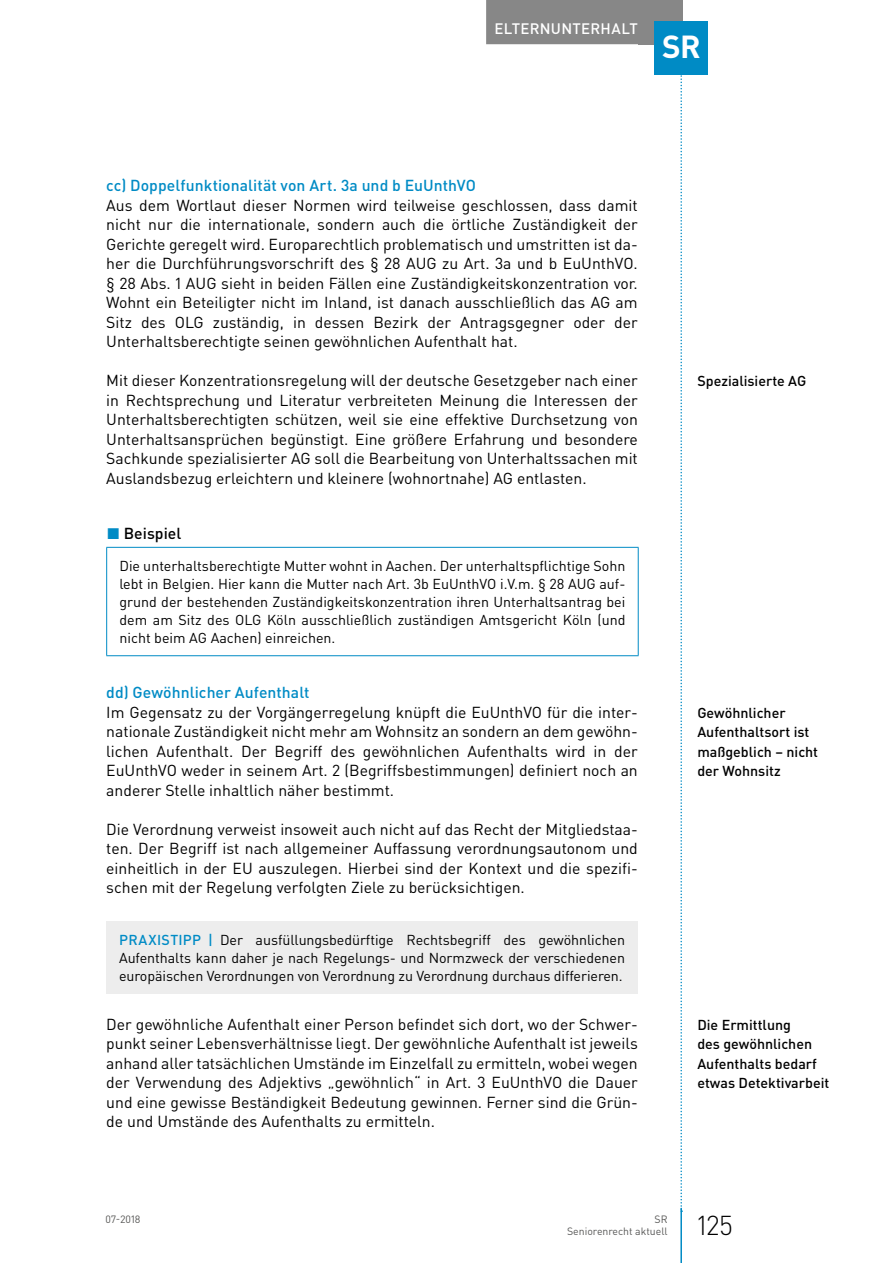
<style>
.page{position:relative;width:893px;height:1263px;background:#fff}
.page>*{position:absolute;margin:0;border:0;box-sizing:border-box;transform-origin:0 0}
.t1{font:700 31.5px "DIN Pro";color:#fff}
.t2{font:300 27px "DIN Pro";color:#000}
.t3{font:15.75px/19.5px "DIN Pro";color:#000;text-align:justify}
.t4{font:500 15.75px "DIN Pro";letter-spacing:.005em;color:#008bc5}
.t5{font:500 15.75px "DIN Pro";letter-spacing:.005em;color:#000}
.t6{font:500 15px "DIN Pro";letter-spacing:.02em;color:#fff}
.t7{font:14.25px/18px "DIN Pro";letter-spacing:-.005em;color:#000;text-align:justify}
.t8{font:500 14.25px/19.5px "DIN Pro";color:#000}
.t9{font:10.5px/12.8px "DIN Pro";color:#575756;text-align:right}
.s1{color:#008bc5}
.s2{font-weight:500;color:#008bc5}
</style>
<div class="page">
<svg style="left:680px;top:74px;width:2px;height:1134px"></svg>
<div style="left:638px;top:0;width:44px;height:44px;background:#878787"></div>
<hr style="left:680px;top:1208px;width:2px;height:55px;background:#008bc5">
<div style="left:486px;top:0;width:160px;height:44px;background:#878787"></div>
<div style="left:655px;top:21px;width:53px;height:53px;background:#008bc5"></div>
<hr style="left:106px;top:547px;width:533px;height:1px;background:#008bc5">
<hr style="left:106px;top:548px;width:1px;height:107px;background:#008bc5">
<hr style="left:638px;top:548px;width:1px;height:107px;background:#008bc5">
<hr style="left:106px;top:655px;width:533px;height:1px;background:#008bc5">
<div style="left:106px;top:921px;width:532px;height:73px;background:#ededed"></div>
<p class="t6" style="left:495px;top:18px;width:145px">Elternunterhalt</p>
<h1 class="t1" style="left:662px;top:26px;width:40px">SR</h1>
<p class="t4" style="left:106px;top:175px;width:371px">cc) Doppelfunktionalität von Art. 3a und b EuU nthVO</p>
<p class="t3" style="left:106px;top:195px;width:533px">Aus dem Wortlaut dieser Normen wird teilweise geschlossen, dass damit nicht nur die internationale, sondern auch die örtliche Zuständigkeit der Gerichte geregelt wird. Europarechtlich problematisch und umstritten ist da&shy;her die Durchführungsvorschrift des § 28 AUG zu Art. 3a und b EuUnthVO. § 28 Abs. 1 AUG sieht in beiden Fällen eine Zuständigkeitskonzentration vor.<br>Wohnt ein Beteiligter nicht im Inland, ist danach ausschließlich das AG am Sitz des OLG zuständig, in dessen Bezirk der Antragsgegner oder der Unterhaltsberechtigte seinen gewöhnlichen Aufenthalt hat.</p>
<p class="t3" style="left:106px;top:370px;width:533px">Mit dieser Konzentrationsregelung will der deutsche Gesetzgeber nach einer in Rechtsprechung und Literatur verbreiteten Meinung die Interessen der Unterhaltsberechtigten schützen, weil sie eine effektive Durchsetzung von Unterhaltsansprüchen begünstigt. Eine größere Erfahrung und besondere Sachkunde spezialisierter AG soll die Bearbeitung von Unterhaltssachen mit Auslandsbezug erleichtern und kleinere (wohnortnahe) AG entlasten.</p>
<p class="t5" style="left:107px;top:522px;width:76px"><span class="s1">◼</span> Beispiel</p>
<p class="t7" style="left:119px;top:556px;width:508px">Die unterhaltsberechtigte Mutter wohnt in Aachen. Der unterhaltspflichtige Sohn lebt in Belgien. Hier kann die Mutter nach Art. 3b EuUnthVO i.V.m. § 28 AUG auf&shy;grund der bestehenden Zuständigkeitskonzentration ihren Unterhaltsantrag bei dem am Sitz des OLG Köln ausschließlich zuständigen Amtsgericht Köln (und nicht beim AG Aachen) einreichen.</p>
<p class="t4" style="left:106px;top:682px;width:205px">dd) Gewöhnlicher Aufenthalt</p>
<p class="t3" style="left:106px;top:702px;width:533px">Im Gegensatz zu der Vorgängerregelung knüpft die EuUnthVO für die inter&shy;nationale Zuständigkeit nicht mehr am Wohnsitz an sondern an dem gewöhn&shy;lichen Aufenthalt. Der Begriff des gewöhnlichen Aufenthalts wird in der EuUnthVO weder in seinem Art. 2 (Begriffsbestimmungen) definiert noch an anderer Stelle inhaltlich näher bestimmt.</p>
<p class="t3" style="left:106px;top:819px;width:533px">Die Verordnung verweist insoweit auch nicht auf das Recht der Mitgliedstaa&shy;ten. Der Begriff ist nach allgemeiner Auffassung verordnungsautonom und einheitlich in der EU auszulegen. Hierbei sind der Kontext und die spezifi&shy;schen mit der Regelung verfolgten Ziele zu berücksichtigen.</p>
<p class="t7" style="left:119px;top:930px;width:507px"><span class="s2">PRAXISTIPP |</span> Der ausfüllungsbedürftige Rechtsbegriff des gewöhnlichen Aufenthalts kann daher je nach Regelungs- und Normzweck der verschiedenen europäischen Verordnungen von Verordnung zu Verordnung durchaus differieren.</p>
<p class="t3" style="left:106px;top:1014px;width:533px">Der gewöhnliche Aufenthalt einer Person befindet sich dort, wo der Schwer&shy;punkt seiner Lebensverhältnisse liegt. Der gewöhnliche Aufenthalt ist jeweils anhand aller tatsächlichen Umstände im Einzelfall zu ermitteln, wobei wegen der Verwendung des Adjektivs „gewöhnlich“ in Art. 3 EuUnthVO die Dauer und eine gewisse Beständigkeit Bedeutung gewinnen. Ferner sind die Grün&shy;de und Umstände des Aufenthalts zu ermitteln.</p>
<p class="t8" style="left:697px;top:371px;width:110px">Spezialisierte AG</p>
<p class="t8" style="left:697px;top:702px;width:122px">Gewöhnlicher<br>Aufenthaltsort ist maßgeblich – nicht der Wohnsitz</p>
<p class="t8" style="left:697px;top:1014px;width:133px">Die Ermittlung<br>des gewöhnlichen<br>Aufenthalts bedarf etwas Detektivarbeit</p>
<p class="t9" style="left:106px;top:1212px;width:37px">07-2018</p>
<p class="t9" style="left:567px;top:1212px;width:102px">SR<br>Seniorenrecht aktuell</p>
<h2 class="t2" style="left:697px;top:1207px;width:37px">125</h2>
</div>
